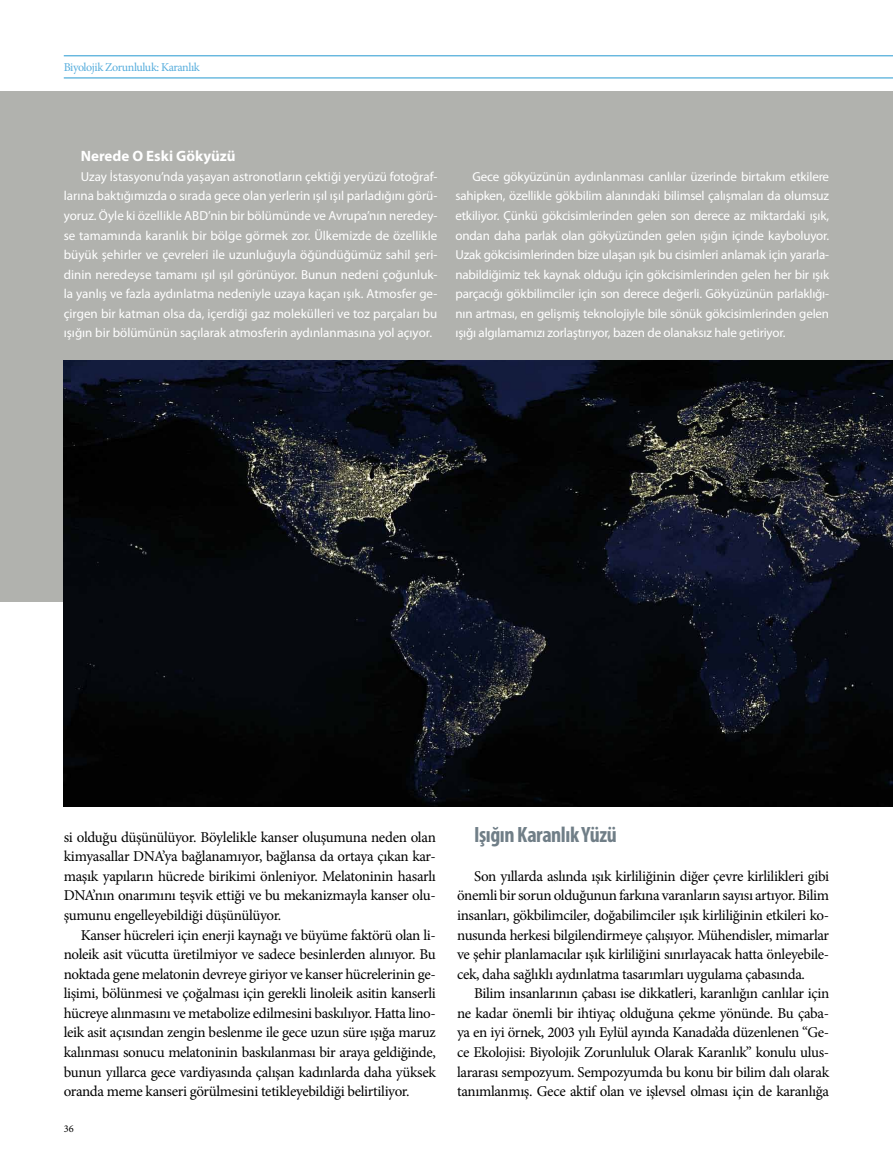
<style>
.page{position:relative;width:893px;height:1170px;background:#fff}
.page>*{position:absolute;margin:0;border:0;box-sizing:border-box;transform-origin:0 0}
.t1{font:700 condensed 22.2px "Myriad Pro";letter-spacing:-.02em;color:#707e87}
.t2{font:15px/19.5px "Minion Pro";letter-spacing:-.025em;color:#000;text-align:justify}
.t3{font:700 15px "Myriad Pro";color:#fff}
.t4{font:13.05px/19.5px "Myriad Pro";letter-spacing:-.01em;color:#fff;text-align:justify}
.t5{font:12px "Minion Pro";letter-spacing:-.035em;color:#58aedd}
.t6{font:10.35px "Minion Pro";color:#000}
</style>
<div class="page">
<hr style="left:64px;top:56px;width:829px;height:1px;background:#2699d1">
<hr style="left:64px;top:78px;width:829px;height:1px;background:#2699d1">
<div style="left:0;top:91px;width:893px;height:511px;background:#b1b2ae"></div>
<img style="left:64px;top:360px;width:829px;height:446px">
<p class="t5" style="left:64px;top:59px;width:138px">Biyolojik Zorunluluk: Karanlık</p>
<p class="t3" style="left:81px;top:146px;width:156px">Nerede O Eski Gökyüzü</p>
<p class="t4" style="left:64px;top:166px;width:375px;text-indent:17px">Uzay İstasyonu’nda yaşayan astronotların çektiği yeryüzü fotoğraf&shy;larına baktığımızda o sırada gece olan yerlerin ışıl ışıl parladığını görü&shy;yoruz. Öyle ki özellikle ABD’nin bir bölümünde ve Avrupa’nın neredey&shy;se tamamında karanlık bir bölge görmek zor. Ülkemizde de özellikle büyük şehirler ve çevreleri ile uzunluğuyla öğündüğümüz sahil şeri&shy;dinin neredeyse tamamı ışıl ışıl görünüyor. Bunun nedeni çoğunluk&shy;la yanlış ve fazla aydınlatma nedeniyle uzaya kaçan ışık. Atmosfer ge&shy;çirgen bir katman olsa da, içerdiği gaz molekülleri ve toz parçaları bu ışığın bir bölümünün saçılarak atmosferin aydınlanmasına yol açıyor.</p>
<p class="t4" style="left:455px;top:166px;width:375px;text-indent:17px">Gece gökyüzünün aydınlanması canlılar üzerinde birtakım etkilere sahipken, özellikle gökbilim alanındaki bilimsel çalışmaları da olumsuz etkiliyor. Çünkü gökcisimlerinden gelen son derece az miktardaki ışık, ondan daha parlak olan gökyüzünden gelen ışığın içinde kayboluyor.<br>Uzak gökcisimlerinden bize ulaşan ışık bu cisimleri anlamak için yararla&shy;nabildiğimiz tek kaynak olduğu için gökcisimlerinden gelen her bir ışık parçacığı gökbilimciler için son derece değerli. Gökyüzünün parlaklığı&shy;nın artması, en gelişmiş teknolojiyle bile sönük gökcisimlerinden gelen ışığı algılamamızı zorlaştırıyor, bazen de olanaksız hale getiriyor.</p>
<p class="t2" style="left:64px;top:827px;width:374px">si olduğu düşünülüyor. Böylelikle kanser oluşumuna neden olan kimyasallar DNA’ya bağlanamıyor, bağlansa da ortaya çıkan kar&shy;maşık yapıların hücrede birikimi önleniyor. Melatoninin hasarlı DNA’nın onarımını teşvik ettiği ve bu mekanizmayla kanser olu&shy;şumunu engelleyebildiği düşünülüyor.</p>
<p class="t2" style="left:64px;top:925px;width:374px;text-indent:17px">Kanser hücreleri için enerji kaynağı ve büyüme faktörü olan li&shy;noleik asit vücutta üretilmiyor ve sadece besinlerden alınıyor. Bu noktada gene melatonin devreye giriyor ve kanser hücrelerinin ge&shy;lişimi, bölünmesi ve çoğalması için gerekli linoleik asitin kanserli hücreye alınmasını ve metabolize edilmesini baskılıyor. Hatta lino&shy;leik asit açısından zengin beslenme ile gece uzun süre ışığa maruz kalınması sonucu melatoninin baskılanması bir araya geldiğinde, bunun yıllarca gece vardiyasında çalışan kadınlarda daha yüksek oranda meme kanseri görülmesini tetikleyebildiği belirtiliyor.</p>
<p class="t6" style="left:64px;top:1121px;width:11px">36</p>
<h1 class="t1" style="left:474px;top:820px;width:144px">Işığın Karanlık Yüzü</h1>
<p class="t2" style="left:457px;top:866px;width:374px;text-indent:17px">Son yıllarda aslında ışık kirliliğinin diğer çevre kirlilikleri gibi önemli bir sorun olduğunun farkına varanların sayısı artıyor. Bilim insanları, gökbilimciler, doğabilimciler ışık kirliliğinin etkileri ko&shy;nusunda herkesi bilgilendirmeye çalışıyor. Mühendisler, mimarlar ve şehir planlamacılar ışık kirliliğini sınırlayacak hatta önleyebile&shy;cek, daha sağlıklı aydınlatma tasarımları uygulama çabasında.</p>
<p class="t2" style="left:457px;top:983px;width:374px;text-indent:17px">Bilim insanlarının çabası ise dikkatleri, karanlığın canlılar için ne kadar önemli bir ihtiyaç olduğuna çekme yönünde. Bu çaba&shy;ya en iyi örnek, 2003 yılı Eylül ayında Kanada’da düzenlenen “Ge&shy;ce Ekolojisi: Biyolojik Zorunluluk Olarak Karanlık” konulu ulus&shy;lararası sempozyum. Sempozyumda bu konu bir bilim dalı olarak tanımlanmış. Gece aktif olan ve işlevsel olması için de karanlığa</p>
</div>
